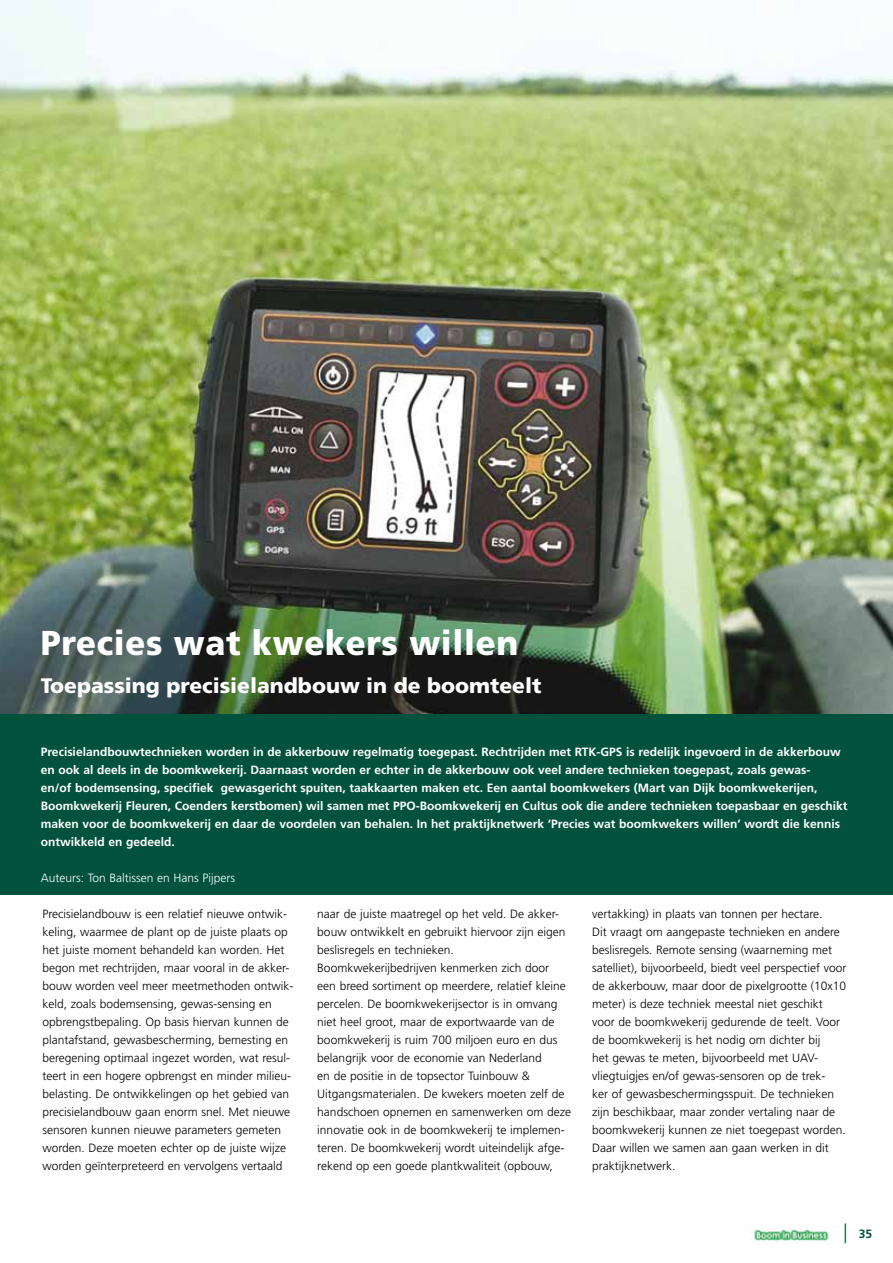
<style>
.page{position:relative;width:893px;height:1263px;background:#fff}
.page>*{position:absolute;margin:0;border:0;box-sizing:border-box;transform-origin:0 0}
.t1{font:900 34.5px "Frutiger";letter-spacing:.02em;color:#fff;scale:.95 1}
.t2{font:900 21px "Frutiger";color:#fff}
.t3{font:300 12px/18px "Frutiger";color:#000}
.t4{font:700 12px/18px "Frutiger";color:#fff}
.t5{font:300 12px "Frutiger";color:#fff}
.t6{font:700 12px "Frutiger";color:#00523c}
</style>
<div class="page">
<svg style="left:845px;top:1223px;width:1px;height:20px"></svg>
<img style="left:754px;top:1228px;width:75px;height:15px">
<img style="left:0;top:0;width:893px;height:714px">
<div style="left:0;top:714px;width:893px;height:181px;background:#00523c"></div>
<h1 class="t1" style="left:41px;top:622px;width:504px">Precies wat kwekers willen</h1>
<h2 class="t2" style="left:41px;top:673px;width:502px">Toepassing precisielandbouw in de boomteelt</h2>
<p class="t4" style="left:41px;top:743px;width:808px">Precisielandbouwtechnieken worden in de akkerbouw regelmatig toegepast. Rechtrijden met RTK-GPS is redelijk ingevoerd in de akkerbouw en ook al deels in de boomkwekerij. Daarnaast worden er echter in de akkerbouw ook veel andere technieken toegepast, zoals gewas-<br>en/of bodemsensing, specifiek gewasgericht spuiten, taakkaarten maken etc. Een aantal boomkwekers (Mart van Dijk boomkwekerijen, Boomkwekerij Fleuren, Coenders kerstbomen) wil samen met PPO-Boomkwekerij en Cultus ook die andere technieken toepasbaar en geschikt maken voor de boomkwekerij en daar de voordelen van behalen. In het praktijknetwerk ‘Precies wat boomkwekers willen’ wordt die kennis ontwikkeld en gedeeld.</p>
<p class="t5" style="left:41px;top:871px;width:196px">Auteurs: Ton Baltissen en Hans Pijpers</p>
<p class="t3" style="left:43px;top:905px;width:252px">Precisielandbouw is een relatief nieuwe ontwik&shy;keling, waarmee de plant op de juiste plaats op het juiste moment behandeld kan worden. Het begon met rechtrijden, maar vooral in de akker&shy;bouw worden veel meer meetmethoden ontwik&shy;keld, zoals bodemsensing, gewas-sensing en opbrengstbepaling. Op basis hiervan kunnen de plantafstand, gewasbescherming, bemesting en beregening optimaal ingezet worden, wat resul&shy;teert in een hogere opbrengst en minder milieu&shy;belasting. De ontwikkelingen op het gebied van precisielandbouw gaan enorm snel. Met nieuwe sensoren kunnen nieuwe parameters gemeten worden. Deze moeten echter op de juiste wijze worden geïnterpreteerd en vervolgens vertaald</p>
<p class="t3" style="left:317px;top:905px;width:255px">naar de juiste maatregel op het veld. De akker&shy;bouw ontwikkelt en gebruikt hiervoor zijn eigen beslisregels en technieken.<br>Boomkwekerijbedrijven kenmerken zich door<br>een breed sortiment op meerdere, relatief kleine percelen. De boomkwekerijsector is in omvang niet heel groot, maar de exportwaarde van de boomkwekerij is ruim 700 miljoen euro en dus belangrijk voor de economie van Nederland<br>en de positie in de topsector Tuinbouw &amp; Uitgangsmaterialen. De kwekers moeten zelf de handschoen opnemen en samenwerken om deze innovatie ook in de boomkwekerij te implemen&shy;teren. De boomkwekerij wordt uiteindelijk afge&shy;rekend op een goede plantkwaliteit (opbouw,</p>
<p class="t3" style="left:592px;top:905px;width:256px">vertakking) in plaats van tonnen per hectare.<br>Dit vraagt om aangepaste technieken en andere beslisregels. Remote sensing (waarneming met satelliet), bijvoorbeeld, biedt veel perspectief voor de akkerbouw, maar door de pixelgrootte (10x10 meter) is deze techniek meestal niet geschikt voor de boomkwekerij gedurende de teelt. Voor de boomkwekerij is het nodig om dichter bij<br>het gewas te meten, bijvoorbeeld met UAV&shy;vliegtuigjes en/of gewas-sensoren op de trek-<br>ker of gewasbeschermingsspuit. De technieken zijn beschikbaar, maar zonder vertaling naar de boomkwekerij kunnen ze niet toegepast worden.<br>Daar willen we samen aan gaan werken in dit praktijknetwerk.</p>
<p class="t6" style="left:859px;top:1227px;width:15px">35</p>
</div>
